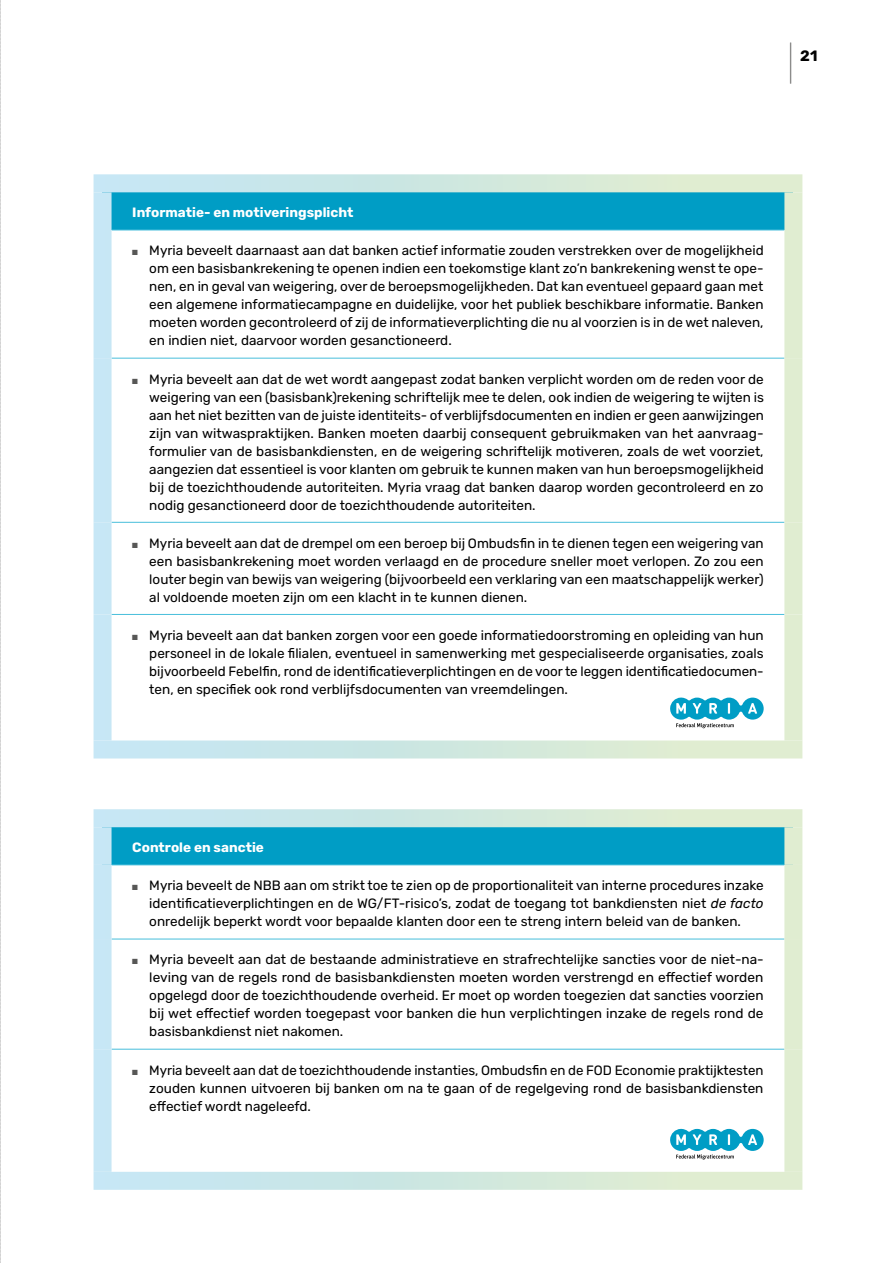
<style>
.page{position:relative;width:893px;height:1263px;background:#fff}
.page>*{position:absolute;margin:0;border:0;box-sizing:border-box;transform-origin:0 0}
.t1{font:300 37.5px "Rubik";color:#575756;scale:.4 1}
.t2{font:700 15px "Rubik";color:#000}
.t3{font:13.5px/18px "Rubik";color:#000;text-align:justify}
.Body{font:700 13.5px "Rubik";color:#fff}
.s1{color:#575756}
.s2{font-style:italic}
</style>
<div class="page">
<hr style="left:0;top:0;width:1px;height:1263px;background:#c6c6c6">
<div style="left:103px;top:183px;width:690px;height:47px;background:#009dc5"></div>
<hr style="left:112px;top:230px;width:672px;height:1px;background:#47bedb">
<hr style="left:112px;top:358px;width:672px;height:1px;background:#47bedb">
<hr style="left:112px;top:522px;width:672px;height:1px;background:#47bedb">
<hr style="left:112px;top:614px;width:672px;height:1px;background:#47bedb">
<div style="left:94px;top:174px;width:708px;height:18px;background:linear-gradient(to right,#c1e4f5,#e2edcc)"></div>
<div style="left:94px;top:192px;width:18px;height:38px;background:#c7e7f6"></div>
<div style="left:784px;top:192px;width:18px;height:38px;background:#e0edd1"></div>
<div style="left:94px;top:230px;width:18px;height:128px;background:#c7e7f6"></div>
<div style="left:784px;top:230px;width:18px;height:128px;background:#e0edd1"></div>
<div style="left:94px;top:358px;width:18px;height:164px;background:#c7e7f6"></div>
<div style="left:784px;top:358px;width:18px;height:164px;background:#e0edd1"></div>
<div style="left:94px;top:522px;width:18px;height:92px;background:#c7e7f6"></div>
<div style="left:784px;top:522px;width:18px;height:92px;background:#e0edd1"></div>
<div style="left:94px;top:614px;width:18px;height:126px;background:#c7e7f6"></div>
<div style="left:784px;top:614px;width:18px;height:126px;background:#e0edd1"></div>
<div style="left:94px;top:740px;width:708px;height:18px;background:linear-gradient(to right,#c1e4f5,#e2edcc)"></div>
<svg style="left:670px;top:697px;width:94px;height:31px"></svg>
<div style="left:103px;top:818px;width:690px;height:47px;background:#009dc5"></div>
<hr style="left:112px;top:864px;width:672px;height:1px;background:#47bedb">
<hr style="left:112px;top:939px;width:672px;height:1px;background:#47bedb">
<hr style="left:112px;top:1049px;width:672px;height:1px;background:#47bedb">
<div style="left:94px;top:809px;width:708px;height:18px;background:linear-gradient(to right,#c1e4f5,#e2edcc)"></div>
<div style="left:94px;top:827px;width:18px;height:38px;background:#c7e7f6"></div>
<div style="left:784px;top:827px;width:18px;height:38px;background:#e0edd1"></div>
<div style="left:94px;top:865px;width:18px;height:74px;background:#c7e7f6"></div>
<div style="left:784px;top:865px;width:18px;height:74px;background:#e0edd1"></div>
<div style="left:94px;top:939px;width:18px;height:110px;background:#c7e7f6"></div>
<div style="left:784px;top:939px;width:18px;height:110px;background:#e0edd1"></div>
<div style="left:94px;top:1049px;width:18px;height:123px;background:#c7e7f6"></div>
<div style="left:784px;top:1049px;width:18px;height:123px;background:#e0edd1"></div>
<div style="left:94px;top:1172px;width:708px;height:18px;background:linear-gradient(to right,#c1e4f5,#e2edcc)"></div>
<svg style="left:670px;top:1129px;width:94px;height:30px"></svg>
<h1 class="t1" style="left:789px;top:42px;width:10px">|</h1>
<p class="t2" style="left:800px;top:47px;width:19px">21</p>
<p class="Body" style="left:132px;top:205px;width:223px">Informatie- en motiveringsplicht</p>
<p class="t3" style="left:149px;top:242px;width:616px;text-indent:-17px"><span class="s1">■</span> Myria beveelt daarnaast aan dat banken actief informatie zouden verstrekken over de mogelijkheid om een basisbankrekening te openen indien een toekomstige klant zo’n bankrekening wenst te ope&shy;nen, en in geval van weigering, over de beroepsmogelijkheden. Dat kan eventueel gepaard gaan met een algemene informatiecampagne en duidelijke, voor het publiek beschikbare informatie. Banken moeten worden gecontroleerd of zij de informatieverplichting die nu al voorzien is in de wet naleven, en indien niet, daarvoor worden gesanctioneerd.</p>
<p class="t3" style="left:149px;top:370px;width:616px;text-indent:-17px"><span class="s1">■</span> Myria beveelt aan dat de wet wordt aangepast zodat banken verplicht worden om de reden voor de weigering van een (basisbank)rekening schriftelijk mee te delen, ook indien de weigering te wijten is aan het niet bezitten van de juiste identiteits- of verblijfsdocumenten en indien er geen aanwijzingen zijn van witwaspraktijken. Banken moeten daarbij consequent gebruikmaken van het aanvraag&shy;formulier van de basisbankdiensten, en de weigering schriftelijk motiveren, zoals de wet voorziet, aangezien dat essentieel is voor klanten om gebruik te kunnen maken van hun beroepsmogelijkheid bij de toezichthoudende autoriteiten. Myria vraag dat banken daarop worden gecontroleerd en zo nodig gesanctioneerd door de toezichthoudende autoriteiten.</p>
<p class="t3" style="left:149px;top:534px;width:616px;text-indent:-17px"><span class="s1">■</span> Myria beveelt aan dat de drempel om een beroep bij Ombudsfin in te dienen tegen een weigering van een basisbankrekening moet worden verlaagd en de procedure sneller moet verlopen. Zo zou een louter begin van bewijs van weigering (bijvoorbeeld een verklaring van een maatschappelijk werker) al voldoende moeten zijn om een klacht in te kunnen dienen.</p>
<p class="t3" style="left:149px;top:626px;width:616px;text-indent:-17px"><span class="s1">■</span> Myria beveelt aan dat banken zorgen voor een goede informatiedoorstroming en opleiding van hun personeel in de lokale filialen, eventueel in samenwerking met gespecialiseerde organisaties, zoals bijvoorbeeld Febelfin, rond de identificatieverplichtingen en de voor te leggen identificatiedocumen&shy;ten, en specifiek ook rond verblijfsdocumenten van vreemdelingen.</p>
<p class="Body" style="left:132px;top:840px;width:133px">Controle en sanctie</p>
<p class="t3" style="left:149px;top:877px;width:616px;text-indent:-17px"><span class="s1">■</span> Myria beveelt de NBB aan om strikt toe te zien op de proportionaliteit van interne procedures inzake identificatieverplichtingen en de WG/FT-risico’s, zodat de toegang tot bankdiensten niet <span class="s2">de facto </span>onredelijk beperkt wordt voor bepaalde klanten door een te streng intern beleid van de banken.</p>
<p class="t3" style="left:149px;top:951px;width:616px;text-indent:-17px"><span class="s1">■</span> Myria beveelt aan dat de bestaande administratieve en strafrechtelijke sancties voor de niet-na&shy;leving van de regels rond de basisbankdiensten moeten worden verstrengd en effectief worden opgelegd door de toezichthoudende overheid. Er moet op worden toegezien dat sancties voorzien bij wet effectief worden toegepast voor banken die hun verplichtingen inzake de regels rond de basisbankdienst niet nakomen.</p>
<p class="t3" style="left:149px;top:1061px;width:616px;text-indent:-17px"><span class="s1">■</span> Myria beveelt aan dat de toezichthoudende instanties, Ombudsfin en de FOD Economie praktijktesten zouden kunnen uitvoeren bij banken om na te gaan of de regelgeving rond de basisbankdiensten effectief wordt nageleefd.</p>
</div>
